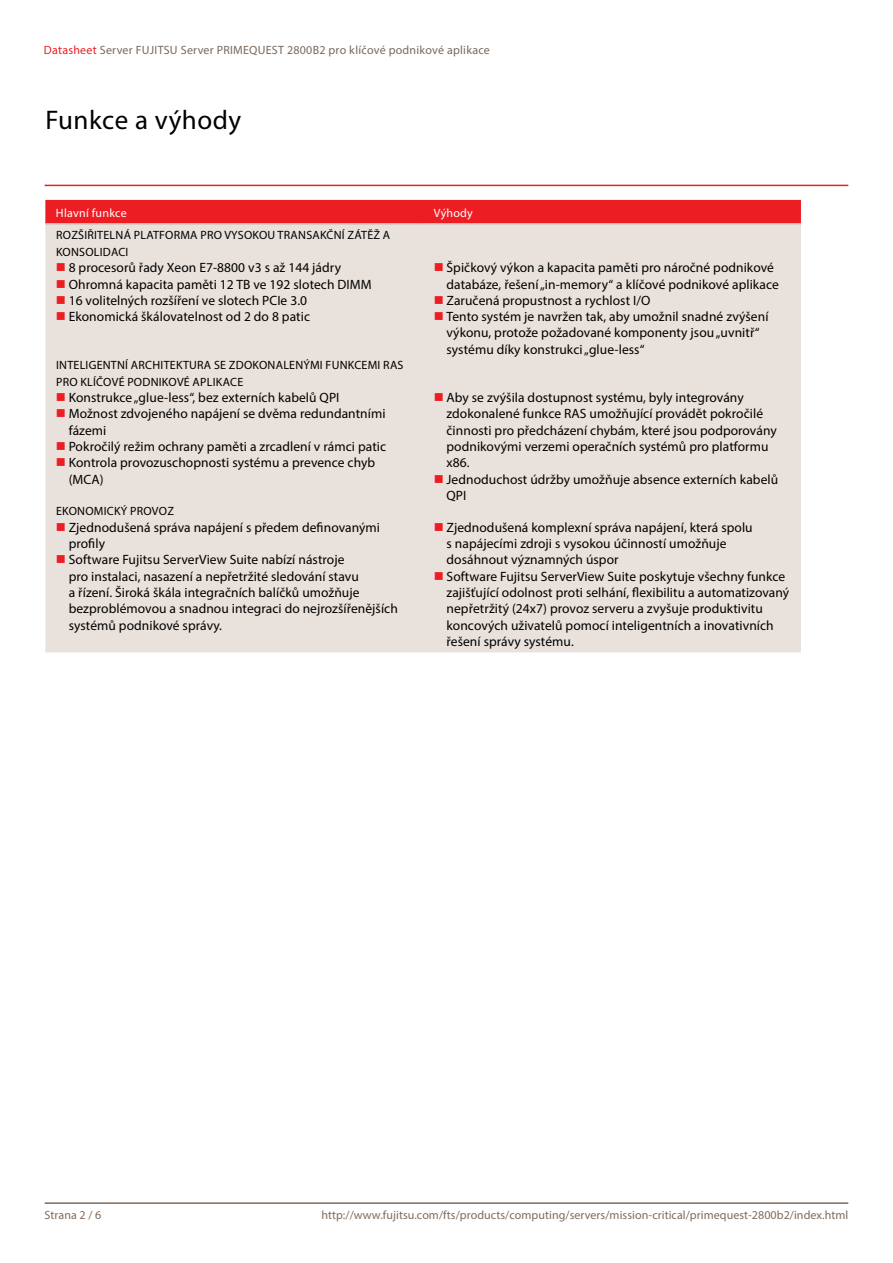
<style>
.page{position:relative;width:893px;height:1263px;background:#fff}
.page>*{position:absolute;margin:0;border:0;box-sizing:border-box;transform-origin:0 0}
.t1{font:27px "Myriad Pro";letter-spacing:.02em;color:#000}
.t2{font:13.5px/16.4px "Myriad Pro";letter-spacing:.005em;color:#000}
.t3{font:12px/16.5px "Myriad Pro";letter-spacing:.02em;color:#000}
.t4{font:12px "Myriad Pro";letter-spacing:.005em;color:#806b5b}
.t5{font:12px "Myriad Pro";letter-spacing:.02em;color:#79695e}
.t6{font:12px "Myriad Pro";letter-spacing:.02em;color:#fff}
.s1{color:#ed1d24}
</style>
<div class="page">
<hr style="left:45px;top:1202px;width:803px;height:2px;background:#806b5b">
<div style="left:45px;top:200px;width:756px;height:23px;background:#ed1d24"></div>
<div style="left:45px;top:225px;width:756px;height:427px;background:#e9e1db"></div>
<hr style="left:45px;top:223px;width:378px;height:2px;background:#c9bbb0">
<hr style="left:423px;top:223px;width:378px;height:2px;background:#c9bbb0">
<hr style="left:45px;top:185px;width:803px;height:1px;background:#ed1d24">
<svg style="left:57px;top:263px;width:8px;height:8px"></svg>
<svg style="left:57px;top:280px;width:8px;height:7px"></svg>
<svg style="left:57px;top:296px;width:8px;height:8px"></svg>
<svg style="left:57px;top:312px;width:8px;height:8px"></svg>
<svg style="left:435px;top:263px;width:8px;height:8px"></svg>
<svg style="left:435px;top:296px;width:8px;height:8px"></svg>
<svg style="left:435px;top:312px;width:8px;height:8px"></svg>
<svg style="left:57px;top:393px;width:8px;height:8px"></svg>
<svg style="left:57px;top:409px;width:8px;height:8px"></svg>
<svg style="left:57px;top:442px;width:8px;height:8px"></svg>
<svg style="left:57px;top:458px;width:8px;height:8px"></svg>
<svg style="left:435px;top:393px;width:8px;height:8px"></svg>
<svg style="left:435px;top:475px;width:8px;height:8px"></svg>
<svg style="left:57px;top:523px;width:8px;height:8px"></svg>
<svg style="left:57px;top:555px;width:8px;height:8px"></svg>
<svg style="left:435px;top:523px;width:8px;height:8px"></svg>
<svg style="left:435px;top:572px;width:8px;height:8px"></svg>
<p class="t5" style="left:44px;top:43px;width:448px"><span class="s1">Datasheet</span> Server FUJITSU Server PRIMEQUEST 2800B2 pro klíčové podnikové aplikace</p>
<h1 class="t1" style="left:45px;top:103px;width:197px">Funkce a výhody</h1>
<p class="t6" style="left:56px;top:206px;width:72px">Hlavní funkce</p>
<p class="t6" style="left:434px;top:206px;width:41px">Výhody</p>
<p class="t3" style="left:56px;top:227px;width:336px">ROZŠIŘITELNÁ PLATFORMA PRO VYSOKOU TRANSAKČNÍ ZÁTĚŽ A<br>KONSOLIDACI</p>
<p class="t2" style="left:69px;top:259px;width:304px">8 procesorů řady Xeon E7-8800 v3 s až 144 jádry Ohromná kapacita paměti 12 TB ve 192 slotech DIMM 16 volitelných rozšíření ve slotech PCIe 3.0<br>Ekonomická škálovatelnost od 2 do 8 patic</p>
<p class="t2" style="left:447px;top:259px;width:334px">Špičkový výkon a kapacita paměti pro náročné podnikové databáze, řešení „in-memory“ a klíčové podnikové aplikace Zaručená propustnost a rychlost I/O<br>Tento systém je navržen tak, aby umožnil snadné zvýšení výkonu, protože požadované komponenty jsou „uvnitř“ systému díky konstrukci „glue-less“</p>
<p class="t3" style="left:56px;top:357px;width:349px">INTELIGENTNÍ ARCHITEKTURA SE ZDOKONALENÝMI FUNKCEMI RAS<br>PRO KLÍČOVÉ PODNIKOVÉ APLIKACE</p>
<p class="t2" style="left:69px;top:389px;width:319px">Konstrukce „glue-less“, bez externích kabelů QPI Možnost zdvojeného napájení se dvěma redundantními fázemi<br>Pokročilý režim ochrany paměti a zrcadlení v rámci patic Kontrola provozuschopnosti systému a prevence chyb (MCA)</p>
<p class="t2" style="left:447px;top:389px;width:333px">Aby se zvýšila dostupnost systému, byly integrovány zdokonalené funkce RAS umožňující provádět pokročilé činnosti pro předcházení chybám, které jsou podporovány podnikovými verzemi operačních systémů pro platformu x86.<br>Jednoduchost údržby umožňuje absence externích kabelů QPI</p>
<p class="t3" style="left:56px;top:503px;width:119px">EKONOMICKÝ PROVOZ</p>
<p class="t2" style="left:69px;top:519px;width:331px">Zjednodušená správa napájení s předem definovanými profily<br>Software Fujitsu ServerView Suite nabízí nástroje<br>pro instalaci, nasazení a nepřetržité sledování stavu<br>a řízení. Široká škála integračních balíčků umožňuje bezproblémovou a snadnou integraci do nejrozšířenějších systémů podnikové správy.</p>
<p class="t2" style="left:447px;top:519px;width:344px">Zjednodušená komplexní správa napájení, která spolu<br>s napájecími zdroji s vysokou účinností umožňuje dosáhnout významných úspor<br>Software Fujitsu ServerView Suite poskytuje všechny funkce zajišťující odolnost proti selhání, flexibilitu a automatizovaný nepřetržitý (24x7) provoz serveru a zvyšuje produktivitu koncových uživatelů pomocí inteligentních a inovativních řešení správy systému.</p>
<p class="t4" style="left:45px;top:1207px;width:58px">Strana 2 / 6</p>
<p class="t4" style="left:321px;top:1207px;width:528px">http://www.fujitsu.com/fts/products/computing/servers/mission-critical/primequest-2800b2/index.html</p>
</div>
